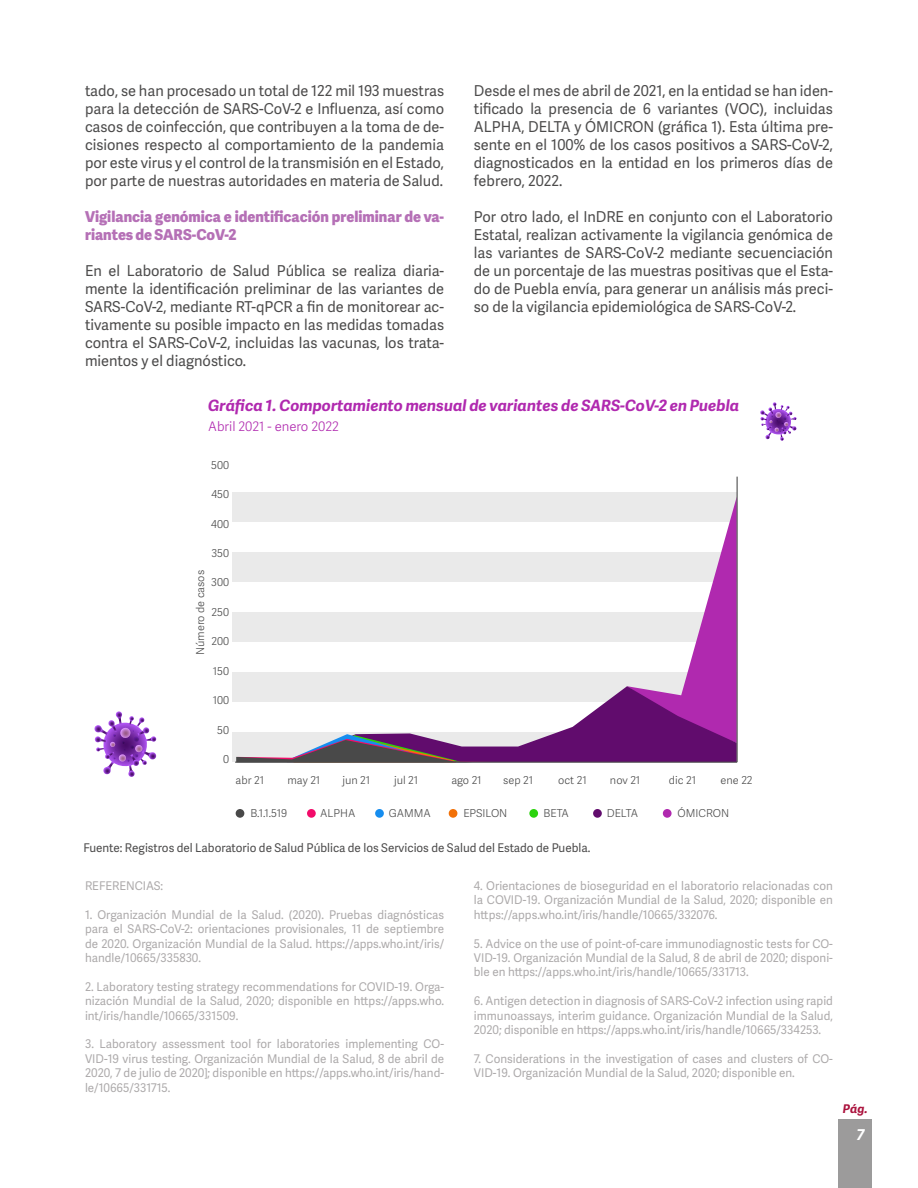
<style>
.page{position:relative;width:918px;height:1188px;background:#fff}
.page>*{position:absolute;margin:0;border:0;box-sizing:border-box;transform-origin:0 0}
.t1{font:italic 700 15.6px "Adelle Sans";color:#b029af}
.t2{font:15px/18px "Adelle Sans";color:#4c4b4b;text-align:justify}
.t3{font:800 15px/18px "Adelle Sans";color:#b570b6}
.t4{font:italic 700 15px "Adelle Sans";color:#fff}
.t5{font:300 13.05px "Adelle Sans";color:#b029af}
.t6{font:12px/14.4px "Adelle Sans";color:#adaaab;text-align:justify}
.t7{font:12px "Adelle Sans";color:#4c4b4b}
.t8{font:italic 700 12px "Adelle Sans";color:#ab123d}
.t9{font:300 10.95px "Adelle Sans";color:#494949}
</style>
<div class="page">
<div style="left:838px;top:1120px;width:34px;height:68px;background:#9c9b9b"></div>
<div style="left:232px;top:492px;width:504px;height:29px;background:#eaeaea"></div>
<div style="left:236px;top:809px;width:8px;height:9px;background:#494949;border-radius:50%"></div>
<div style="left:307px;top:809px;width:9px;height:9px;background:#f20c6a;border-radius:50%"></div>
<div style="left:375px;top:809px;width:9px;height:9px;background:#168def;border-radius:50%"></div>
<div style="left:449px;top:809px;width:8px;height:9px;background:#f27108;border-radius:50%"></div>
<div style="left:529px;top:809px;width:9px;height:9px;background:#2bd30d;border-radius:50%"></div>
<div style="left:593px;top:809px;width:9px;height:9px;background:#610c6d;border-radius:50%"></div>
<div style="left:663px;top:809px;width:9px;height:9px;background:#b029af;border-radius:50%"></div>
<svg style="left:236px;top:497px;width:501px;height:265px"></svg>
<hr style="left:235px;top:762px;width:502px;height:1px;background:#494949">
<hr style="left:737px;top:477px;width:1px;height:285px;background:#494949">
<svg style="left:94px;top:711px;width:63px;height:66px"></svg>
<svg style="left:760px;top:402px;width:37px;height:39px"></svg>
<p class="t2" style="left:85px;top:82px;width:361px">tado, se han procesado un total de 122 mil 193 muestras para la detección de SARS-CoV-2 e Influenza, así como casos de coinfección, que contribuyen a la toma de de&shy;cisiones respecto al comportamiento de la pandemia por este virus y el control de la transmisión en el Estado, por parte de nuestras autoridades en materia de Salud.</p>
<p class="t3" style="left:85px;top:207px;width:361px">Vigilancia genómica e identificación preliminar de va&shy;riantes de SARS-CoV-2</p>
<p class="t2" style="left:85px;top:262px;width:361px">En el Laboratorio de Salud Pública se realiza diaria&shy;mente la identificación preliminar de las variantes de SARS-CoV-2, mediante RT-qPCR a fin de monitorear ac&shy;tivamente su posible impacto en las medidas tomadas contra el SARS-CoV-2, incluidas las vacunas, los trata&shy;mientos y el diagnóstico.</p>
<p class="t2" style="left:474px;top:82px;width:361px">Desde el mes de abril de 2021, en la entidad se han iden&shy;tificado la presencia de 6 variantes (VOC), incluidas ALPHA, DELTA y ÓMICRON (gráfica 1). Esta última pre&shy;sente en el 100% de los casos positivos a SARS-CoV-2, diagnosticados en la entidad en los primeros días de febrero, 2022.</p>
<p class="t2" style="left:474px;top:208px;width:361px">Por otro lado, el InDRE en conjunto con el Laboratorio Estatal, realizan activamente la vigilancia genómica de las variantes de SARS-CoV-2 mediante secuenciación de un porcentaje de las muestras positivas que el Esta&shy;do de Puebla envía, para generar un análisis más preci&shy;so de la vigilancia epidemiológica de SARS-CoV-2.</p>
<p class="t1" style="left:208px;top:394px;width:533px">Gráfica 1. Comportamiento mensual de variantes de SARS-CoV-2 en Puebla</p>
<p class="t5" style="left:208px;top:417px;width:132px">Abril 2021 - enero 2022</p>
<p class="t9" style="left:211px;top:457px;width:19px">500</p>
<p class="t9" style="left:211px;top:487px;width:19px">450</p>
<p class="t9" style="left:211px;top:516px;width:19px">400</p>
<p class="t9" style="left:211px;top:545px;width:19px">350</p>
<p class="t9" style="left:211px;top:575px;width:19px">300</p>
<p class="t9" style="left:212px;top:604px;width:19px">250</p>
<p class="t9" style="left:211px;top:634px;width:19px">200</p>
<p class="t9" style="left:213px;top:663px;width:18px">150</p>
<p class="t9" style="left:213px;top:693px;width:18px">100</p>
<p class="t9" style="left:217px;top:722px;width:13px">50</p>
<p class="t9" style="left:223px;top:751px;width:8px">0</p>
<p class="t9" style="left:193px;top:655px;width:87px;rotate:-90deg">Número de casos</p>
<p class="t9" style="left:236px;top:772px;width:30px">abr 21</p>
<p class="t9" style="left:287px;top:772px;width:34px">may 21</p>
<p class="t9" style="left:342px;top:772px;width:29px">jun 21</p>
<p class="t9" style="left:394px;top:772px;width:26px">jul 21</p>
<p class="t9" style="left:451px;top:772px;width:32px">ago 21</p>
<p class="t9" style="left:503px;top:772px;width:31px">sep 21</p>
<p class="t9" style="left:558px;top:772px;width:30px">oct 21</p>
<p class="t9" style="left:610px;top:772px;width:32px">nov 21</p>
<p class="t9" style="left:669px;top:772px;width:29px">dic 21</p>
<p class="t9" style="left:721px;top:772px;width:33px">ene 22</p>
<p class="t9" style="left:250px;top:806px;width:38px">B.1.1.519</p>
<p class="t9" style="left:320px;top:806px;width:37px">ALPHA</p>
<p class="t9" style="left:389px;top:806px;width:44px">GAMMA</p>
<p class="t9" style="left:463px;top:806px;width:46px">EPSILON</p>
<p class="t9" style="left:544px;top:806px;width:27px">BETA</p>
<p class="t9" style="left:607px;top:806px;width:33px">DELTA</p>
<p class="t9" style="left:678px;top:806px;width:53px">ÓMICRON</p>
<p class="t7" style="left:83px;top:839px;width:509px">Fuente: Registros del Laboratorio de Salud Pública de los Servicios de Salud del Estado de Puebla.</p>
<p class="t6" style="left:85px;top:878px;width:80px">REFERENCIAS:</p>
<p class="t6" style="left:85px;top:907px;width:361px">1. Organización Mundial de la Salud. (2020). Pruebas diagnósticas para el SARS-CoV-2: orientaciones provisionales, 11 de septiembre de 2020. Organización Mundial de la Salud. https://apps.who.int/iris/ handle/10665/335830.</p>
<p class="t6" style="left:85px;top:979px;width:361px">2. Laboratory testing strategy recommendations for COVID-19. Orga&shy;nización Mundial de la Salud, 2020; disponible en https://apps.who. int/iris/handle/10665/331509.</p>
<p class="t6" style="left:85px;top:1036px;width:361px">3. Laboratory assessment tool for laboratories implementing CO-VID-19 virus testing. Organización Mundial de la Salud, 8 de abril de 2020, 7 de julio de 2020]; disponible en https://apps.who.int/iris/hand&shy;le/10665/331715.</p>
<p class="t6" style="left:474px;top:878px;width:361px">4. Orientaciones de bioseguridad en el laboratorio relacionadas con la COVID-19. Organización Mundial de la Salud, 2020; disponible en https://apps.who.int/iris/handle/10665/332076.</p>
<p class="t6" style="left:474px;top:936px;width:361px">5. Advice on the use of point-of-care immunodiagnostic tests for CO-VID-19. Organización Mundial de la Salud, 8 de abril de 2020; disponi&shy;ble en https://apps.who.int/iris/handle/10665/331713.</p>
<p class="t6" style="left:474px;top:993px;width:361px">6. Antigen detection in diagnosis of SARS-CoV-2 infection using rapid immunoassays, interim guidance. Organización Mundial de la Salud, 2020; disponible en https://apps.who.int/iris/handle/10665/334253.</p>
<p class="t6" style="left:474px;top:1051px;width:361px">7. Considerations in the investigation of cases and clusters of CO-<br>VID-19. Organización Mundial de la Salud, 2020; disponible en.</p>
<p class="t8" style="left:843px;top:1101px;width:27px">Pág.</p>
<p class="t4" style="left:857px;top:1124px;width:9px">7</p>
</div>
